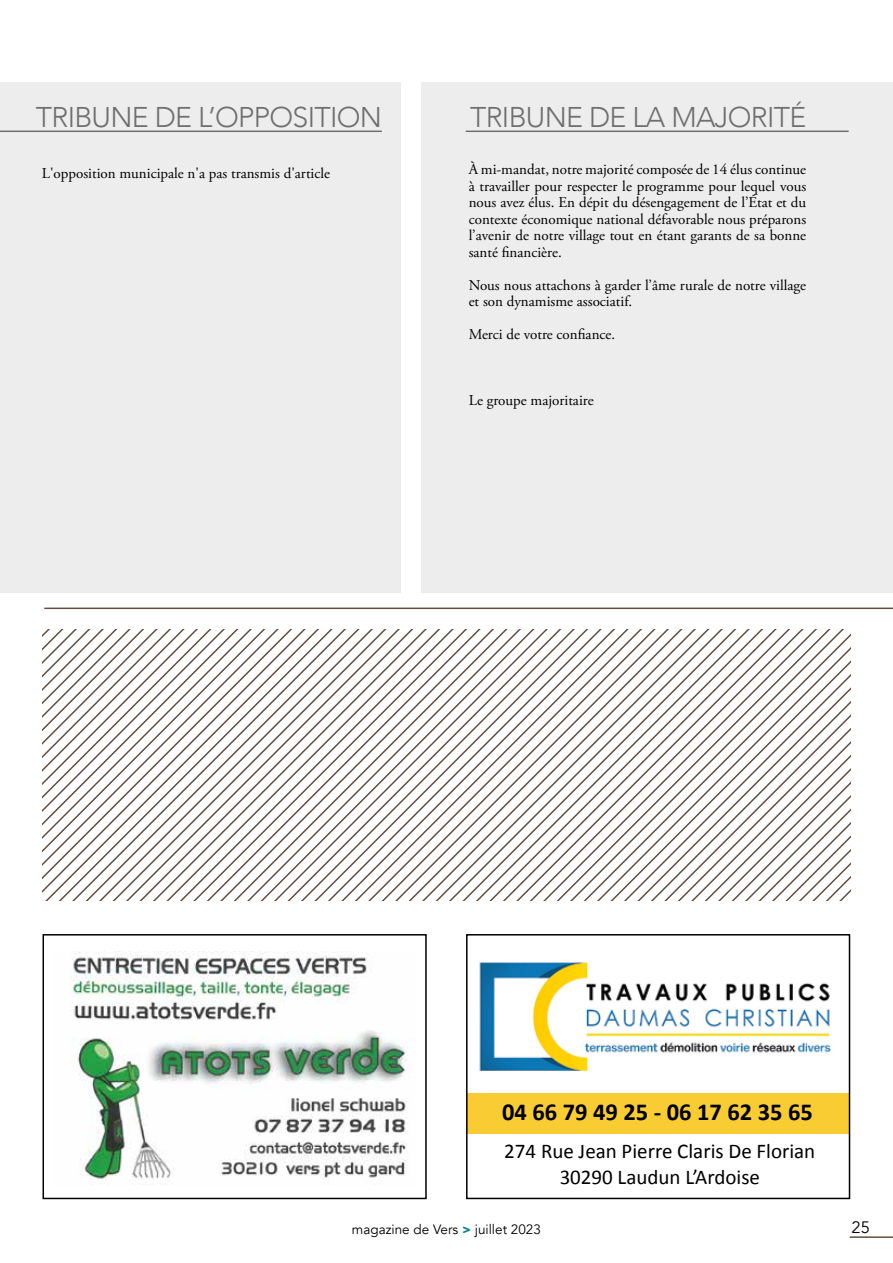
<style>
.page{position:relative;width:893px;height:1263px;background:#fff}
.page>*{position:absolute;margin:0;border:0;box-sizing:border-box;transform-origin:0 0}
.t1{font:300 28.5px "Avenir";letter-spacing:-.025em;color:#706f6f}
.t2{font:700 24.45px "Calibri";color:#000}
.t3{font:21px/25.2px "Calibri";color:#000;text-align:center}
.t4{font:16.5px "Avenir";color:#000}
.t5{font:15px/16.5px "Adobe Garamond Pro";color:#000;text-align:justify}
.t6{font:13.5px "Avenir";color:#000}
.s1{font-weight:900;color:#14809b}
</style>
<div class="page">
<svg style="left:42px;top:630px;width:808px;height:270px"></svg>
<hr style="left:850px;top:1236px;width:43px;height:2px;background:#634e42">
<div style="left:0;top:82px;width:401px;height:511px;background:#ededed"></div>
<hr style="left:0;top:131px;width:382px;height:1px;background:#706f6f">
<div style="left:422px;top:82px;width:471px;height:511px;background:#ededed"></div>
<hr style="left:466px;top:131px;width:383px;height:1px;background:#706f6f">
<hr style="left:44px;top:608px;width:849px;height:1px;background:#634e42">
<img style="left:71px;top:952px;width:338px;height:233px">
<div style="left:43px;top:934px;width:384px;height:265px;border:2px solid #000"></div>
<img style="left:479px;top:962px;width:352px;height:110px">
<div style="left:466px;top:1094px;width:382px;height:40px;background:#facc34"></div>
<div style="left:466px;top:934px;width:384px;height:265px;border:2px solid #000"></div>
<h1 class="t1" style="left:36px;top:101px;width:348px">TRIBUNE DE L’OPPOSITION</h1>
<p class="t5" style="left:42px;top:166px;width:290px">L'opposition municipale n'a pas transmis d'article</p>
<h1 class="t1" style="left:470px;top:101px;width:338px">TRIBUNE DE LA MAJORITÉ</h1>
<p class="t5" style="left:469px;top:162px;width:339px">À mi-mandat, notre majorité composée de 14 élus continue à travailler pour respecter le programme pour lequel vous nous avez élus. En dépit du désengagement de l’État et du contexte économique national défavorable nous préparons l’avenir de notre village tout en étant garants de sa bonne santé financière.</p>
<p class="t5" style="left:469px;top:277px;width:339px">Nous nous attachons à garder l’âme rurale de notre village et son dynamisme associatif.</p>
<p class="t5" style="left:469px;top:327px;width:148px">Merci de votre confiance.</p>
<p class="t5" style="left:469px;top:393px;width:126px">Le groupe majoritaire</p>
<h2 class="t2" style="left:502px;top:1096px;width:312px">04 66 79 49 25 - 06 17 62 35 65</h2>
<h3 class="t3" style="left:504px;top:1139px;width:312px">274 Rue Jean Pierre Claris De Florian<br>30290 Laudun L’Ardoise</h3>
<p class="t6" style="left:352px;top:1221px;width:190px">magazine de Vers <span class="s1">&gt;</span> juillet 2023</p>
<p class="t4" style="left:852px;top:1217px;width:20px">25</p>
</div>
